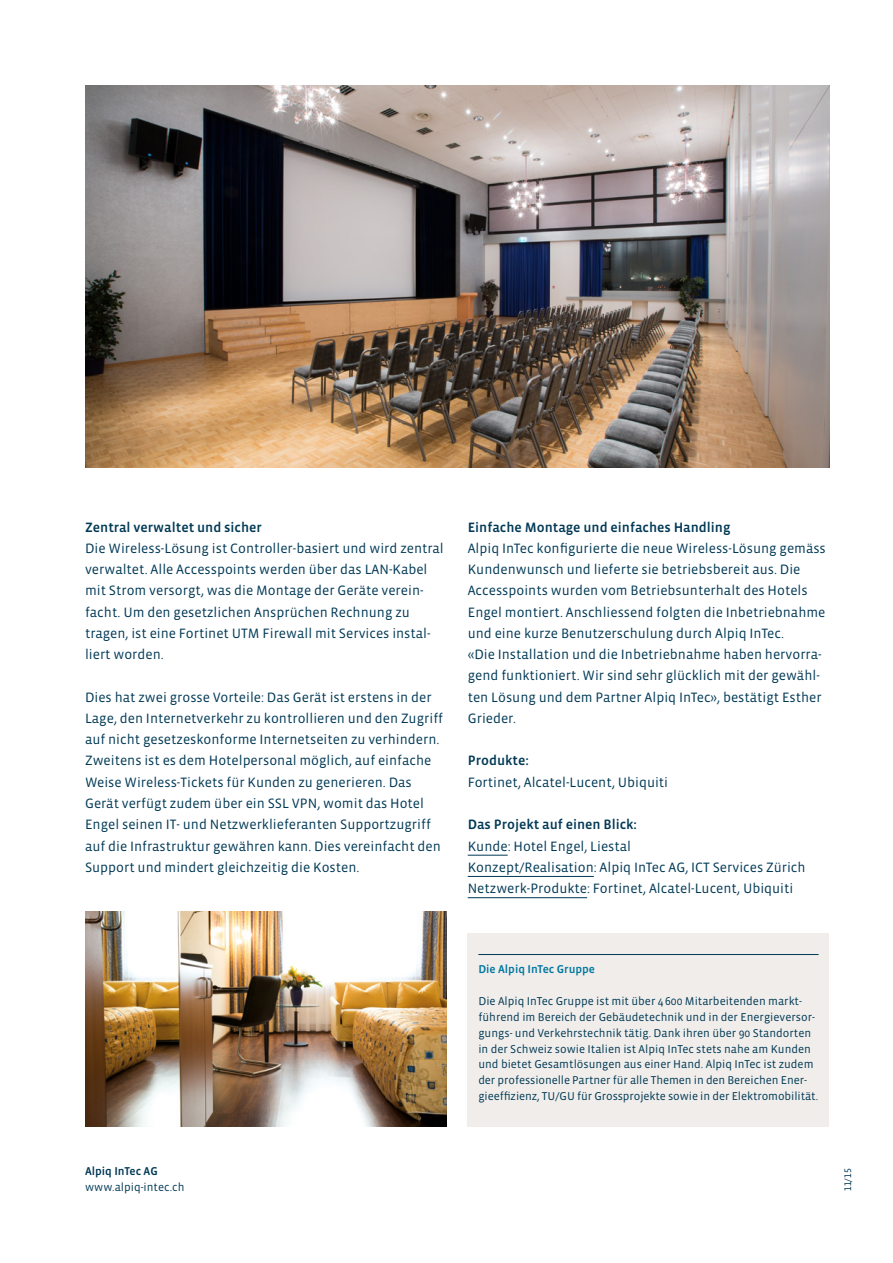
<style>
.page{position:relative;width:893px;height:1263px;background:#fff}
.page>*{position:absolute;margin:0;border:0;box-sizing:border-box;transform-origin:0 0}
.t1{font:13.8px/21.3px "Vista Sans OTCE";color:#003955}
.t2{font:500 13.8px "Vista Sans OTCE";color:#003955}
.t3{font:11.7px/15.9px "Vista Sans OTCE";color:#003955}
.t4{font:500 11.7px "Vista Sans OTCE";color:#0077a0}
.t5{font:500 11.7px "Vista Sans OTCE";color:#003955}
.t6{font:9.75px "Vista Sans OTCE";color:#003955}
</style>
<div class="page">
<hr style="left:468px;top:855px;width:40px;height:1px;background:#003955">
<hr style="left:468px;top:876px;width:126px;height:1px;background:#003955">
<hr style="left:468px;top:897px;width:119px;height:1px;background:#003955">
<img style="left:85px;top:85px;width:744px;height:383px">
<img style="left:85px;top:912px;width:361px;height:215px">
<div style="left:468px;top:933px;width:361px;height:194px;background:#f0edea"></div>
<hr style="left:478px;top:954px;width:341px;height:1px;background:#003955">
<p class="t2" style="left:85px;top:520px;width:178px">Zentral verwaltet und sicher</p>
<p class="t1" style="left:85px;top:538px;width:360px">Die Wireless-Lösung ist Controller-basiert und wird zentral verwaltet. Alle Accesspoints werden über das LAN-Kabel mit Strom versorgt, was die Montage der Geräte verein&shy;facht. Um den gesetzlichen Ansprüchen Rechnung zu tragen, ist eine Fortinet UTM Firewall mit Services instal&shy;liert worden.</p>
<p class="t1" style="left:85px;top:687px;width:360px">Dies hat zwei grosse Vorteile: Das Gerät ist erstens in der Lage, den Internetverkehr zu kontrollieren und den Zugriff auf nicht gesetzeskonforme Internetseiten zu verhindern.<br>Zweitens ist es dem Hotelpersonal möglich, auf einfache Weise Wireless-Tickets für Kunden zu generieren. Das Gerät verfügt zudem über ein SSL VPN, womit das Hotel Engel seinen IT- und Netzwerklieferanten Supportzugriff auf die Infrastruktur gewähren kann. Dies vereinfacht den Support und mindert gleichzeitig die Kosten.</p>
<p class="t2" style="left:468px;top:520px;width:264px">Einfache Montage und einfaches Handling</p>
<p class="t1" style="left:468px;top:538px;width:360px">Alpiq InTec konfigurierte die neue Wireless-Lösung gemäss Kundenwunsch und lieferte sie betriebsbereit aus. Die Accesspoints wurden vom Betriebsunterhalt des Hotels Engel montiert. Anschliessend folgten die Inbetriebnahme und eine kurze Benutzerschulung durch Alpiq InTec.<br>«Die Installation und die Inbetriebnahme haben hervorra&shy;gend funktioniert. Wir sind sehr glücklich mit der gewähl&shy;ten Lösung und dem Partner Alpiq InTec», bestätigt Esther Grieder.</p>
<p class="t2" style="left:468px;top:754px;width:63px">Produkte:</p>
<p class="t1" style="left:468px;top:772px;width:202px">Fortinet, Alcatel-Lucent, Ubiquiti</p>
<p class="t2" style="left:468px;top:817px;width:171px">Das Projekt auf einen Blick:</p>
<p class="t1" style="left:468px;top:835px;width:165px">Kunde: Hotel Engel, Liestal</p>
<p class="t1" style="left:468px;top:857px;width:339px">Konzept/Realisation: Alpiq InTec AG, ICT Services Zürich</p>
<p class="t1" style="left:468px;top:878px;width:327px">Netzwerk-Produkte: Fortinet, Alcatel-Lucent, Ubiquiti</p>
<p class="t5" style="left:85px;top:1165px;width:74px">Alpiq InTec AG</p>
<p class="t3" style="left:85px;top:1179px;width:101px">www.alpiq-intec.ch</p>
<p class="t4" style="left:478px;top:963px;width:118px">Die Alpiq InTec Gruppe</p>
<p class="t3" style="left:478px;top:993px;width:341px">Die Alpiq InTec Gruppe ist mit über 4600 Mitarbeitenden markt&shy;führend im Bereich der Gebäudetechnik und in der Energieversor&shy;gungs- und Verkehrstechnik tätig. Dank ihren über 90 Standorten in der Schweiz sowie Italien ist Alpiq InTec stets nahe am Kunden und bietet Gesamtlösungen aus einer Hand. Alpiq InTec ist zudem der professionelle Partner für alle Themen in den Bereichen Ener&shy;gieeffizienz, TU/GU für Grossprojekte sowie in der Elektromobilität.</p>
<p class="t6" style="left:843px;top:1191px;width:24px;rotate:-90deg">11/15</p>
</div>
